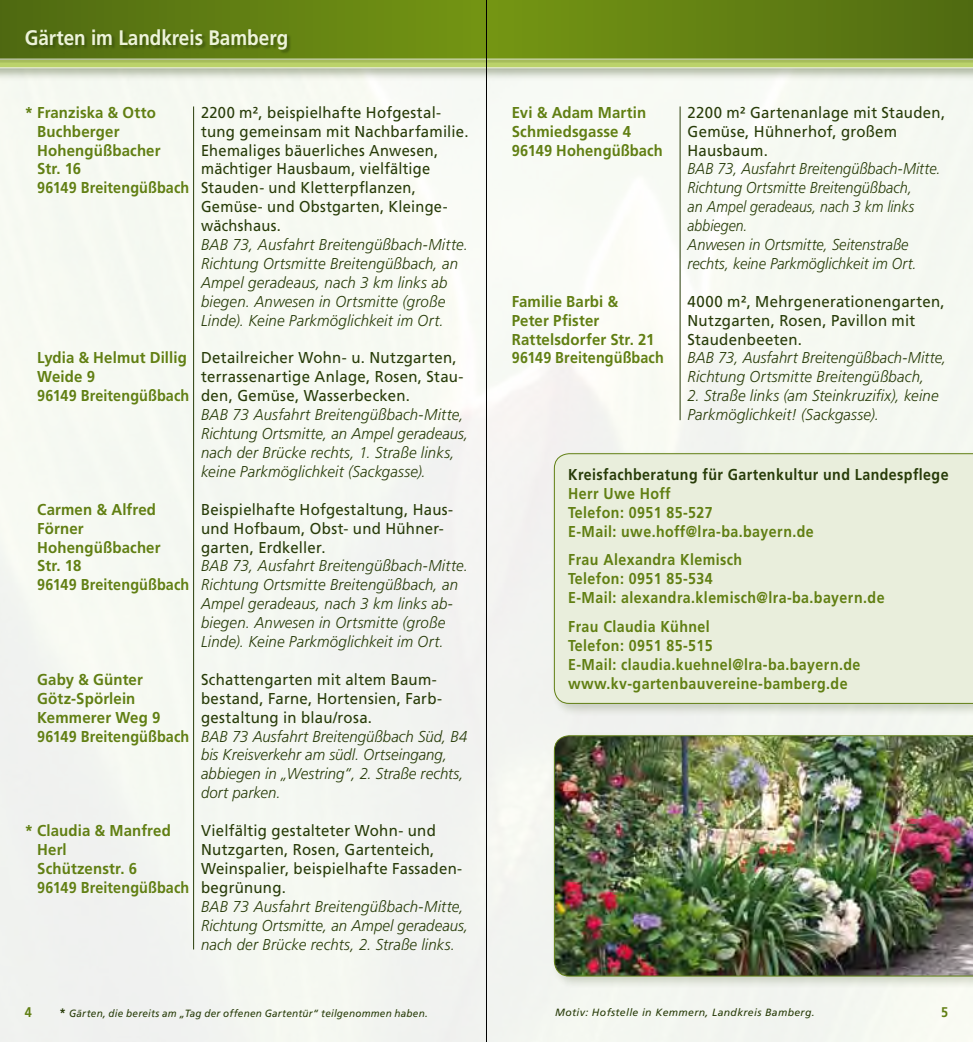
<style>
.page{position:relative;width:973px;height:1042px;background:#fff}
.page>*{position:absolute;margin:0;border:0;box-sizing:border-box;transform-origin:0 0}
.t1{font:700 21px "Frutiger";color:#edf3d9;scale:.9 1}
.t2{font:italic 300 15.75px/18.9px "Frutiger";letter-spacing:.01em;color:#283c09;scale:.95 1}
.t3{font:15.75px/18.9px "Frutiger";letter-spacing:.02em;color:#283c09;scale:.95 1}
.t4{font:700 15.75px/18.9px "Frutiger";letter-spacing:.01em;color:#617f13;scale:.95 1}
.t5{font:700 15.75px/18.9px "Frutiger";letter-spacing:.03em;color:#617f13;scale:.9 1}
.t6{font:15.75px/18.9px "Frutiger";letter-spacing:.02em;color:#283c09;scale:.93 1}
.t7{font:italic 300 15.75px/18.9px "Frutiger";letter-spacing:.01em;color:#283c09;scale:.92 1}
.t8{font:italic 300 15.75px/18.9px "Frutiger";letter-spacing:.01em;color:#283c09;scale:.94 1}
.t9{font:700 15.75px "Frutiger";letter-spacing:.03em;color:#283c09;scale:.9 1}
.t10{font:700 14px "Frutiger";color:#617f13;scale:.9 1}
.t11{font:italic 10.5px "Frutiger";letter-spacing:.03em;color:#283c09;scale:.95 1}
.t12{font:italic 10.5px "Frutiger";letter-spacing:.03em;color:#283c09}
.s1{font-weight:700;font-style:normal;font-size:12.25px}
</style>
<div class="page">
<div style="left:0;top:81px;width:972px;height:961px;background:#f5f8f1"></div>
<div style="left:0;top:1px;width:972px;height:80px;background:#283c09;opacity:.35"></div>
<svg style="left:0;top:63px;width:972px;height:5px"></svg>
<div style="left:0;top:0;width:972px;height:63px;background:#a5bb5b"></div>
<svg style="left:0;top:0;width:972px;height:60px"></svg>
<div style="left:26px;top:30px;width:265px;height:24px;background:#283c09;opacity:.5"></div>
<hr style="left:679px;top:106px;width:1px;height:314px;background:#283c09">
<div style="left:550px;top:450px;width:422px;height:267px;background:#283c09;opacity:.2"></div>
<div style="left:554px;top:453px;width:418px;height:251px;background:#e9eedc"></div>
<div style="left:550px;top:732px;width:422px;height:258px;background:#283c09;opacity:.2"></div>
<img style="left:554px;top:735px;width:418px;height:241px">
<hr style="left:193px;top:106px;width:1px;height:843px;background:#283c09">
<hr style="left:486px;top:0;width:1px;height:1042px;background:#000">
<h1 class="t1" style="left:25px;top:25px;width:294px">Gärten im Landkreis Bamberg</h1>
<p class="t4" style="left:37px;top:103px;width:162px;text-indent:-12px">* Franziska &amp; Otto<br>Buchberger<br>Hohengüßbacher<br>Str. 16<br>96149 Breitengüßbach</p>
<p class="t4" style="left:37px;top:348px;width:162px">Lydia &amp; Helmut Dillig<br>Weide 9<br>96149 Breitengüßbach</p>
<p class="t4" style="left:37px;top:500px;width:162px">Carmen &amp; Alfred<br>Förner<br>Hohengüßbacher<br>Str. 18<br>96149 Breitengüßbach</p>
<p class="t4" style="left:37px;top:670px;width:162px">Gaby &amp; Günter<br>Götz-Spörlein<br>Kemmerer Weg 9<br>96149 Breitengüßbach</p>
<p class="t4" style="left:37px;top:821px;width:162px;text-indent:-12px">* Claudia &amp; Manfred<br>Herl<br>Schützenstr. 6<br>96149 Breitengüßbach</p>
<p class="t6" style="left:201px;top:103px;width:289px">2200 m², beispielhafte Hofgestal&shy;tung gemeinsam mit Nachbarfamilie.<br>Ehemaliges bäuerliches Anwesen, mächtiger Hausbaum, vielfältige<br>Stauden- und Kletterpflanzen,<br>Gemüse- und Obstgarten, Kleinge&shy;wächshaus.</p>
<p class="t2" style="left:201px;top:235px;width:282px">BAB 73, Ausfahrt Breitengüßbach-Mitte.<br>Richtung Ortsmitte Breitengüßbach, an Ampel geradeaus, nach 3 km links ab biegen. Anwesen in Ortsmitte (große Linde). Keine Parkmöglichkeit im Ort.</p>
<p class="t3" style="left:201px;top:348px;width:278px">Detailreicher Wohn- u. Nutzgarten, terrassenartige Anlage, Rosen, Stau&shy;den, Gemüse, Wasserbecken.</p>
<p class="t2" style="left:201px;top:405px;width:283px">BAB 73 Ausfahrt Breitengüßbach-Mitte, Richtung Ortsmitte, an Ampel geradeaus, nach der Brücke rechts, 1. Straße links, keine Parkmöglichkeit (Sackgasse).</p>
<p class="t3" style="left:201px;top:500px;width:267px">Beispielhafte Hofgestaltung, Haus&shy;und Hofbaum, Obst- und Hühner&shy;garten, Erdkeller.</p>
<p class="t2" style="left:201px;top:556px;width:282px">BAB 73, Ausfahrt Breitengüßbach-Mitte.<br>Richtung Ortsmitte Breitengüßbach, an Ampel geradeaus, nach 3 km links ab&shy;biegen. Anwesen in Ortsmitte (große Linde). Keine Parkmöglichkeit im Ort.</p>
<p class="t3" style="left:201px;top:670px;width:255px">Schattengarten mit altem Baum&shy;bestand, Farne, Hortensien, Farb&shy;gestaltung in blau/rosa.</p>
<p class="t2" style="left:201px;top:726px;width:282px">BAB 73 Ausfahrt Breitengüßbach Süd, B4 bis Kreisverkehr am südl. Ortseingang, abbiegen in „Westring“, 2. Straße rechts, dort parken.</p>
<p class="t3" style="left:201px;top:821px;width:276px">Vielfältig gestalteter Wohn- und<br>Nutzgarten, Rosen, Gartenteich,<br>Weinspalier, beispielhafte Fassaden&shy;begrünung.</p>
<p class="t2" style="left:201px;top:896px;width:283px">BAB 73 Ausfahrt Breitengüßbach-Mitte,<br>Richtung Ortsmitte, an Ampel geradeaus, nach der Brücke rechts, 2. Straße links.</p>
<p class="t4" style="left:511px;top:103px;width:160px">Evi &amp; Adam Martin<br>Schmiedsgasse 4<br>96149 Hohengüßbach</p>
<p class="t4" style="left:511px;top:292px;width:162px">Familie Barbi &amp;<br>Peter Pfister<br>Rattelsdorfer Str. 21<br>96149 Breitengüßbach</p>
<p class="t3" style="left:687px;top:103px;width:273px">2200 m² Gartenanlage mit Stauden,<br>Gemüse, Hühnerhof, großem<br>Hausbaum.</p>
<p class="t7" style="left:687px;top:159px;width:276px">BAB 73, Ausfahrt Breitengüßbach-Mitte.<br>Richtung Ortsmitte Breitengüßbach,<br>an Ampel geradeaus, nach 3 km links abbiegen.<br>Anwesen in Ortsmitte, Seitenstraße rechts, keine Parkmöglichkeit im Ort.</p>
<p class="t3" style="left:687px;top:292px;width:272px">4000 m², Mehrgenerationengarten,<br>Nutzgarten, Rosen, Pavillon mit<br>Staudenbeeten.</p>
<p class="t8" style="left:687px;top:348px;width:277px">BAB 73, Ausfahrt Breitengüßbach-Mitte,<br>Richtung Ortsmitte Breitengüßbach,</p>
<p class="t2" style="left:687px;top:386px;width:266px">2. Straße links (am Steinkruzifix), keine<br>Parkmöglichkeit! (Sackgasse).</p>
<p class="t9" style="left:568px;top:465px;width:424px">Kreisfachberatung für Gartenkultur und Landespflege</p>
<p class="t5" style="left:568px;top:484px;width:274px">Herr Uwe Hoff<br>Telefon: 0951 85-527<br>E-Mail: uwe.hoff@lra-ba.bayern.de</p>
<p class="t5" style="left:568px;top:550px;width:353px">Frau Alexandra Klemisch<br>Telefon: 0951 85-534<br>E-Mail: alexandra.klemisch@lra-ba.bayern.de</p>
<p class="t5" style="left:568px;top:617px;width:326px">Frau Claudia Kühnel<br>Telefon: 0951 85-515<br>E-Mail: claudia.kuehnel@lra-ba.bayern.de www.kv-gartenbauvereine-bamberg.de</p>
<p class="t10" style="left:25px;top:1004px;width:9px">4</p>
<p class="t10" style="left:940px;top:1004px;width:9px">5</p>
<p class="t11" style="left:60px;top:1007px;width:389px"><span class="s1">*</span> Gärten, die bereits am „Tag der offenen Gartentür“ teilgenommen haben.</p>
<p class="t12" style="left:555px;top:1006px;width:261px">Motiv: Hofstelle in Kemmern, Landkreis Bamberg.</p>
</div>
